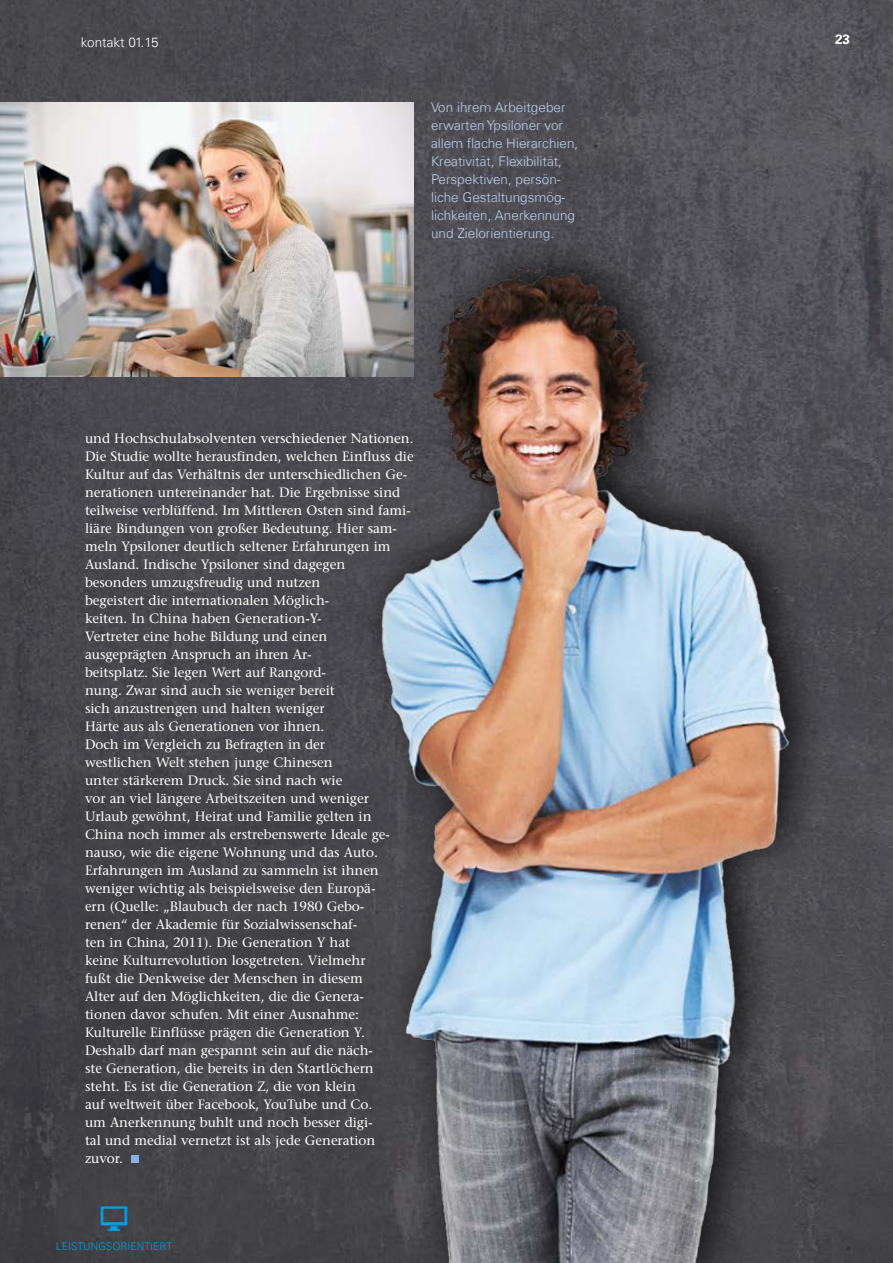
<style>
.page{position:relative;width:893px;height:1263px;background:#fff}
.page>*{position:absolute;margin:0;border:0;box-sizing:border-box;transform-origin:0 0}
.t1{font:13.5px/18px "Stone Serif";letter-spacing:-.005em;color:#fff}
.t2{font:300 13.5px/18px "Univers Com 45";color:#bcd0ed}
.t3{font:300 13.5px "Univers Com 45";color:#fff}
.t4{font:700 13.5px "Univers Com 65";color:#fff}
.t5{font:300 10.5px "Univers Com 45";color:#009ee3}
</style>
<div class="page">
<img style="left:0;top:0;width:893px;height:1263px">
<div style="left:131px;top:1155px;width:8px;height:8px;background:#89b2e0"></div>
<img style="left:0;top:102px;width:414px;height:274px">
<img style="left:303px;top:155px;width:590px;height:1108px">
<svg style="left:101px;top:1206px;width:26px;height:25px"></svg>
<p class="t3" style="left:81px;top:34px;width:79px">kontakt 01.15</p>
<p class="t4" style="left:835px;top:31px;width:17px">23</p>
<p class="t2" style="left:431px;top:98px;width:149px">Von ihrem Arbeitgeber erwarten Ypsiloner vor allem flache Hierarchien,<br>Kreativität, Flexibilität,<br>Perspektiven, persön&shy;liche Gestaltungsmög&shy;lichkeiten, Anerkennung und Zielorientierung.</p>
<p class="t1" style="left:85px;top:429px;width:330px">und Hochschulabsolventen verschiedener Nationen.<br>Die Studie wollte herausfinden, welchen Einfluss die Kultur auf das Verhältnis der unterschiedlichen Ge&shy;nerationen untereinander hat. Die Ergebnisse sind teilweise verblüffend. Im Mittleren Osten sind fami&shy;liäre Bindungen von großer Bedeutung. Hier sam&shy;meln Ypsiloner deutlich seltener Erfahrungen im Ausland. Indische Ypsiloner sind dagegen<br>besonders umzugsfreudig und nutzen<br>begeistert die internationalen Möglich-<br>keiten. In China haben Generation-Y-<br>Vertreter eine hohe Bildung und einen<br>ausgeprägten Anspruch an ihren Ar-<br>beitsplatz. Sie legen Wert auf Rangord-<br>nung. Zwar sind auch sie weniger bereit<br>sich anzustrengen und halten weniger<br>Härte aus als Generationen vor ihnen.<br>Doch im Vergleich zu Befragten in der<br>westlichen Welt stehen junge Chinesen<br>unter stärkerem Druck. Sie sind nach wie<br>vor an viel längere Arbeitszeiten und weniger Urlaub gewöhnt, Heirat und Familie gelten in<br>China noch immer als erstrebenswerte Ideale ge&shy;nauso, wie die eigene Wohnung und das Auto.<br>Erfahrungen im Ausland zu sammeln ist ihnen weniger wichtig als beispielsweise den Europä-<br>ern (Quelle: „Blaubuch der nach 1980 Gebo-<br>renen“ der Akademie für Sozialwissenschaf-<br>ten in China, 2011). Die Generation Y hat<br>keine Kulturrevolution losgetreten. Vielmehr<br>fußt die Denkweise der Menschen in diesem<br>Alter auf den Möglichkeiten, die die Genera-<br>tionen davor schufen. Mit einer Ausnahme:<br>Kulturelle Einflüsse prägen die Generation Y.<br>Deshalb darf man gespannt sein auf die näch-<br>ste Generation, die bereits in den Startlöchern<br>steht. Es ist die Generation Z, die von klein<br>auf weltweit über Facebook, YouTube und Co.<br>um Anerkennung buhlt und noch besser digi-<br>tal und medial vernetzt ist als jede Generation zuvor.</p>
<p class="t5" style="left:56px;top:1240px;width:118px">LEISTUNGSORIENTIERT</p>
</div>
